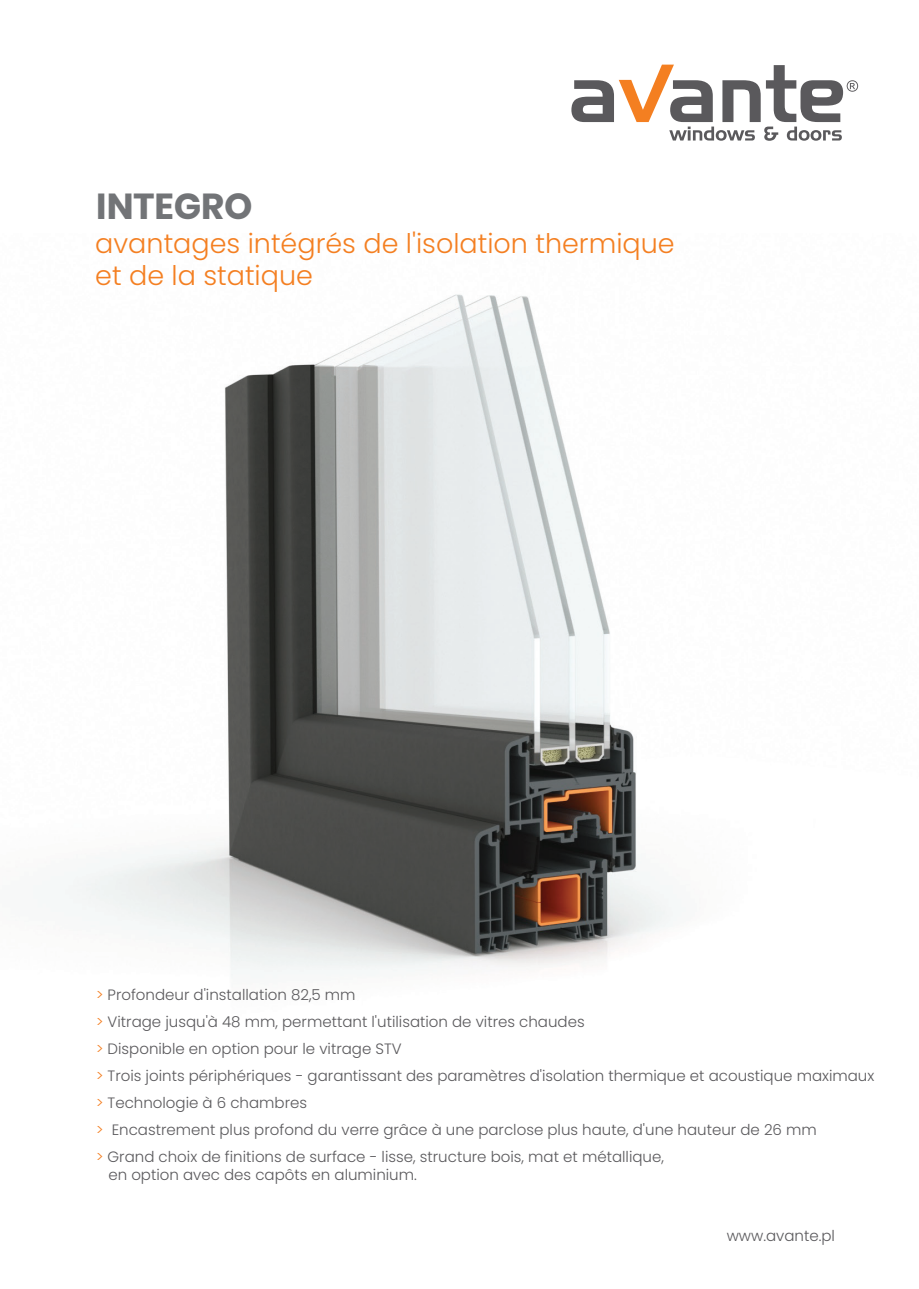
<style>
.page{position:relative;width:919px;height:1289px;background:#fff}
.page>*{position:absolute;margin:0;border:0;box-sizing:border-box;transform-origin:0 0}
.t1{font:700 36px "Poppins";color:#727477}
.t2{font:300 27px/32.4px "Poppins";color:#f47f21}
.t3{font:300 15px/27px "Poppins";color:#5a595c}
.s1{color:#f47f21}
</style>
<div class="page">
<img style="left:65px;top:294px;width:608px;height:682px">
<svg style="left:571px;top:65px;width:287px;height:76px"></svg>
<h1 class="t1" style="left:96px;top:185px;width:158px">INTEGRO</h1>
<h2 class="t2" style="left:95px;top:227px;width:581px">avantages intégrés de l'isolation thermique et de la statique</h2>
<p class="t3" style="left:96px;top:981px;width:779px"><span class="s1">&gt;</span> Profondeur d'installation 82,5 mm<br><span class="s1">&gt;</span> Vitrage jusqu'à 48 mm, permettant l'utilisation de vitres chaudes<br><span class="s1">&gt;</span> Disponible en option pour le vitrage STV<br><span class="s1">&gt;</span> Trois joints périphériques - garantissant des paramètres d'isolation thermique et acoustique maximaux <span class="s1">&gt;</span> Technologie à 6 chambres<br><span class="s1">&gt;</span> Encastrement plus profond du verre grâce à une parclose plus haute, d'une hauteur de 26 mm<br><span class="s1">&gt;</span> Grand choix de finitions de surface - lisse, structure bois, mat et métallique,</p>
<p class="t3" style="left:108px;top:1161px;width:310px">en option avec des capôts en aluminium.</p>
<p class="t3" style="left:726px;top:1222px;width:110px">www.avante.pl</p>
</div>
